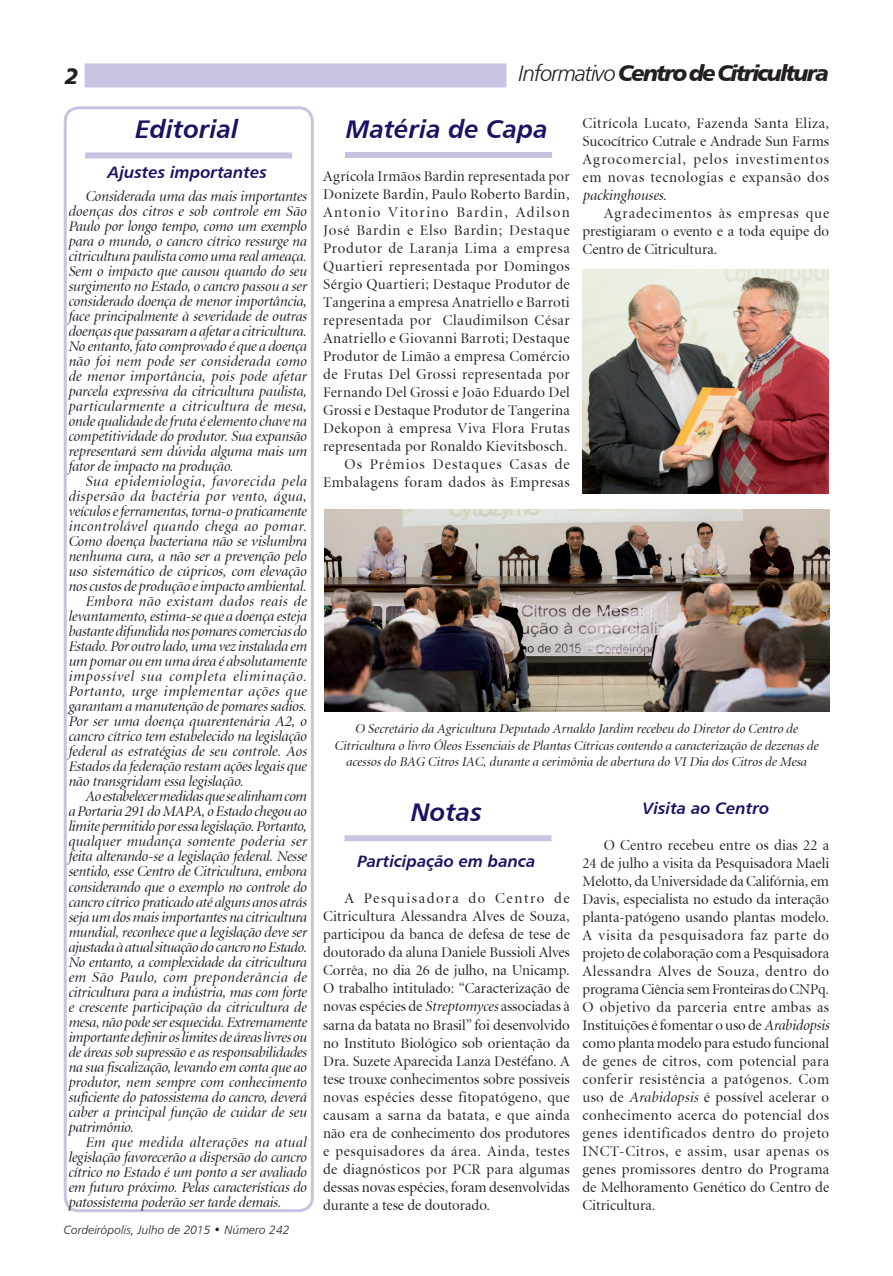
<style>
.page{position:relative;width:893px;height:1276px;background:#fff}
.page>*{position:absolute;margin:0;border:0;box-sizing:border-box;transform-origin:0 0}
.t1{font:25.5px "Humanist 777 BT Bold Italic B";color:#191364}
.t2{font:22.5px "Humanist 777 BT Black Italic B";letter-spacing:-.085em;color:#231f20}
.t3{font:16.5px "Humanist 777 BT Bold Italic B";color:#191364}
.t4{font:15px/18px "Atlante Display S Si Display";letter-spacing:.03em;color:#231f20;text-align:justify}
.t5{font:italic 15px/15px "Atlante Display S Si Display";letter-spacing:-.01em;color:#231f20;text-align:justify}
.t6{font:italic 15px "Atlante Display S Si Display";letter-spacing:.03em;color:#231f20}
.t7{font:italic 15px "Atlante Display S Si Display";letter-spacing:-.03em;color:#231f20}
.t8{font:italic 15px "Atlante Display S Si Display";letter-spacing:.055em;color:#231f20}
.t9{font:italic 15px "Atlante Display S Si Display";letter-spacing:.035em;color:#231f20}
.t10{font:italic 15px "Atlante Display S Si Display";letter-spacing:.02em;color:#231f20}
.t11{font:italic 15px "Atlante Display S Si Display";letter-spacing:.045em;color:#231f20}
.t12{font:italic 13.5px/16.5px "Atlante Display S Si Display";color:#231f20;text-align:center}
.t13{font:12px "Humanist 777 BT Light Italic B";color:#231f20}
.s1{font-family:"Humanist 777 BT Light Italic B"}
.s2{font-style:italic}
</style>
<div class="page">
<div style="left:64px;top:106px;width:250px;height:1106px;border:3px solid #c6c4e1;border-radius:14px"></div>
<div style="left:85px;top:152px;width:207px;height:6px;background:#c6c4e1"></div>
<div style="left:85px;top:64px;width:421px;height:23px;background:#c6c4e1"></div>
<div style="left:345px;top:152px;width:207px;height:6px;background:#c6c4e1"></div>
<img style="left:583px;top:269px;width:246px;height:224px">
<img style="left:324px;top:509px;width:505px;height:203px">
<div style="left:344px;top:835px;width:208px;height:6px;background:#c6c4e1"></div>
<h2 class="t2" style="left:65px;top:61px;width:15px">2</h2>
<h2 class="t2" style="left:519px;top:58px;width:312px"><span class="s1">Informativo</span> Centro de Citricultura</h2>
<h1 class="t1" style="left:136px;top:113px;width:105px">Editorial</h1>
<p class="t3" style="left:108px;top:161px;width:161px">Ajustes importantes</p>
<p class="t5" style="left:68px;top:189px;width:240px;text-indent:17px">Considerada uma das mais importantes doenças dos citros e sob controle em São Paulo por longo tempo, como um exemplo para o mundo, o cancro cítrico ressurge na citricultura paulista como uma real ameaça.<br>Sem o impacto que causou quando do seu surgimento no Estado, o cancro passou a ser considerado doença de menor importância, face principalmente à severidade de outras doenças que passaram a afetar a citricultura.<br>No entanto, fato comprovado é que a doença não foi nem pode ser considerada como de menor importância, pois pode afetar parcela expressiva da citricultura paulista, particularmente a citricultura de mesa, onde qualidade de fruta é elemento chave na competitividade do produtor. Sua expansão representará sem dúvida alguma mais um fator de impacto na produção.</p>
<p class="t11" style="left:85px;top:474px;width:223px">Sua epidemiologia, favorecida pela</p>
<p class="t6" style="left:68px;top:489px;width:240px">dispersão da bactéria por vento, água,</p>
<p class="t5" style="left:68px;top:504px;width:240px">veículos e ferramentas, torna-o praticamente</p>
<p class="t6" style="left:68px;top:519px;width:240px">incontrolável quando chega ao pomar.</p>
<p class="t5" style="left:68px;top:534px;width:240px">Como doença bacteriana não se vislumbra</p>
<p class="t5" style="left:68px;top:549px;width:240px">nenhuma cura, a não ser a prevenção pelo</p>
<p class="t5" style="left:68px;top:564px;width:240px">uso sistemático de cúpricos, com elevação</p>
<p class="t5" style="left:68px;top:579px;width:240px">nos custos de produção e impacto ambiental.</p>
<p class="t6" style="left:85px;top:594px;width:223px">Embora não existam dados reais de</p>
<p class="t5" style="left:68px;top:609px;width:240px">levantamento, estima-se que a doença esteja</p>
<p class="t5" style="left:68px;top:624px;width:240px">bastante difundida nos pomares comercias do</p>
<p class="t5" style="left:68px;top:639px;width:240px">Estado. Por outro lado, uma vez instalada em</p>
<p class="t5" style="left:68px;top:654px;width:240px">um pomar ou em uma área é absolutamente</p>
<p class="t8" style="left:68px;top:669px;width:240px">impossível sua completa eliminação.</p>
<p class="t9" style="left:68px;top:684px;width:240px">Portanto, urge implementar ações que</p>
<p class="t5" style="left:68px;top:699px;width:240px">garantam a manutenção de pomares sadios.</p>
<p class="t5" style="left:68px;top:714px;width:240px">Por ser uma doença quarentenária A2, o</p>
<p class="t5" style="left:68px;top:729px;width:240px">cancro cítrico tem estabelecido na legislação</p>
<p class="t5" style="left:68px;top:744px;width:240px">federal as estratégias de seu controle. Aos</p>
<p class="t5" style="left:68px;top:759px;width:240px">Estados da federação restam ações legais que</p>
<p class="t5" style="left:68px;top:774px;width:177px">não transgridam essa legislação.</p>
<p class="t7" style="left:85px;top:789px;width:223px">Ao estabelecer medidas que se alinham com</p>
<p class="t5" style="left:68px;top:804px;width:240px">a Portaria 291 do MAPA, o Estado chegou ao</p>
<p class="t5" style="left:68px;top:819px;width:240px">limite permitido por essa legislação. Portanto,</p>
<p class="t10" style="left:68px;top:834px;width:240px">qualquer mudança somente poderia ser</p>
<p class="t5" style="left:68px;top:849px;width:240px">feita alterando-se a legislação federal. Nesse</p>
<p class="t5" style="left:68px;top:864px;width:240px">sentido, esse Centro de Citricultura, embora</p>
<p class="t5" style="left:68px;top:879px;width:240px">considerando que o exemplo no controle do</p>
<p class="t5" style="left:68px;top:894px;width:240px">cancro cítrico praticado até alguns anos atrás</p>
<p class="t5" style="left:68px;top:909px;width:240px">seja um dos mais importantes na citricultura</p>
<p class="t5" style="left:68px;top:924px;width:240px">mundial, reconhece que a legislação deve ser</p>
<p class="t5" style="left:68px;top:939px;width:240px">ajustada à atual situação do cancro no Estado.</p>
<p class="t5" style="left:68px;top:954px;width:240px">No entanto, a complexidade da citricultura</p>
<p class="t6" style="left:68px;top:969px;width:240px">em São Paulo, com preponderância de</p>
<p class="t5" style="left:68px;top:984px;width:240px">citricultura para a indústria, mas com forte</p>
<p class="t5" style="left:68px;top:999px;width:240px">e crescente participação da citricultura de</p>
<p class="t5" style="left:68px;top:1014px;width:240px">mesa, não pode ser esquecida. Extremamente</p>
<p class="t5" style="left:68px;top:1029px;width:240px">importante definir os limites de áreas livres ou</p>
<p class="t5" style="left:68px;top:1044px;width:240px">de áreas sob supressão e as responsabilidades</p>
<p class="t5" style="left:68px;top:1059px;width:240px">na sua fiscalização, levando em conta que ao</p>
<p class="t5" style="left:68px;top:1074px;width:240px">produtor, nem sempre com conhecimento</p>
<p class="t5" style="left:68px;top:1089px;width:240px">suficiente do patossistema do cancro, deverá</p>
<p class="t5" style="left:68px;top:1104px;width:240px">caber a principal função de cuidar de seu</p>
<p class="t5" style="left:68px;top:1119px;width:67px">patrimônio.</p>
<p class="t6" style="left:85px;top:1134px;width:223px">Em que medida alterações na atual</p>
<p class="t5" style="left:68px;top:1149px;width:240px">legislação favorecerão a dispersão do cancro</p>
<p class="t5" style="left:68px;top:1164px;width:240px">cítrico no Estado é um ponto a ser avaliado</p>
<p class="t5" style="left:68px;top:1179px;width:240px">em futuro próximo. Pelas características do</p>
<p class="t5" style="left:68px;top:1194px;width:215px">patossistema poderão ser tarde demais.</p>
<p class="t13" style="left:64px;top:1222px;width:227px">Cordeirópolis, Julho de 2015 • Número 242</p>
<h1 class="t1" style="left:346px;top:113px;width:203px">Matéria de Capa</h1>
<p class="t4" style="left:323px;top:168px;width:248px;text-align:right">Agrícola Irmãos Bardin representada por Donizete Bardin, Paulo Roberto Bardin, Antonio Vitorino Bardin, Adilson José Bardin e Elso Bardin; Destaque Produtor de Laranja Lima a empresa Quartieri representada por Domingos Sérgio Quartieri; Destaque Produtor de Tangerina a empresa Anatriello e Barroti representada por Claudimilson César Anatriello e Giovanni Barroti; Destaque Produtor de Limão a empresa Comércio de Frutas Del Grossi representada por Fernando Del Grossi e João Eduardo Del Grossi e Destaque Produtor de Tangerina Dekopon à empresa Viva Flora Frutas representada por Ronaldo Kievitsbosch.<br>Os Prêmios Destaques Casas de Embalagens foram dados às Empresas</p>
<p class="t4" style="left:583px;top:114px;width:248px">Citrícola Lucato, Fazenda Santa Eliza, Sucocítrico Cutrale e Andrade Sun Farms Agrocomercial, pelos investimentos em novas tecnologias e expansão dos <span class="s2">packinghouses</span>.</p>
<p class="t4" style="left:583px;top:204px;width:248px;text-indent:21px">Agradecimentos às empresas que prestigiaram o evento e a toda equipe do Centro de Citricultura.</p>
<p class="t12" style="left:334px;top:721px;width:486px">O Secretário da Agricultura Deputado Arnaldo Jardim recebeu do Diretor do Centro de<br>Citricultura o livro Óleos Essenciais de Plantas Cítricas contendo a caracterização de dezenas de acessos do BAG Citros IAC, durante a cerimônia de abertura do VI Dia dos Citros de Mesa</p>
<h1 class="t1" style="left:411px;top:796px;width:72px">Notas</h1>
<p class="t3" style="left:358px;top:851px;width:179px">Participação em banca</p>
<p class="t4" style="left:323px;top:890px;width:248px;text-indent:21px">A Pesquisadora do Centro de Citricultura Alessandra Alves de Souza, participou da banca de defesa de tese de doutorado da aluna Daniele Bussioli Alves Corrêa, no dia 26 de julho, na Unicamp.<br>O trabalho intitulado: “Caracterização de novas espécies de <span class="s2">Streptomyces</span> associadas à sarna da batata no Brasil” foi desenvolvido no Instituto Biológico sob orientação da Dra. Suzete Aparecida Lanza Destéfano. A tese trouxe conhecimentos sobre possíveis novas espécies desse fitopatógeno, que causam a sarna da batata, e que ainda não era de conhecimento dos produtores e pesquisadores da área. Ainda, testes de diagnósticos por PCR para algumas dessas novas espécies, foram desenvolvidas durante a tese de doutorado.</p>
<p class="t3" style="left:642px;top:798px;width:128px">Visita ao Centro</p>
<p class="t4" style="left:583px;top:837px;width:248px;text-indent:21px">O Centro recebeu entre os dias 22 a 24 de julho a visita da Pesquisadora Maeli Melotto, da Universidade da Califórnia, em Davis, especialista no estudo da interação planta-patógeno usando plantas modelo.<br>A visita da pesquisadora faz parte do projeto de colaboração com a Pesquisadora Alessandra Alves de Souza, dentro do programa Ciência sem Fronteiras do CNPq.<br>O objetivo da parceria entre ambas as Instituições é fomentar o uso de <span class="s2">Arabidopsis </span>como planta modelo para estudo funcional de genes de citros, com potencial para conferir resistência a patógenos. Com uso de <span class="s2">Arabidopsis</span> é possível acelerar o conhecimento acerca do potencial dos genes identificados dentro do projeto INCT-Citros, e assim, usar apenas os genes promissores dentro do Programa de Melhoramento Genético do Centro de Citricultura.</p>
</div>
